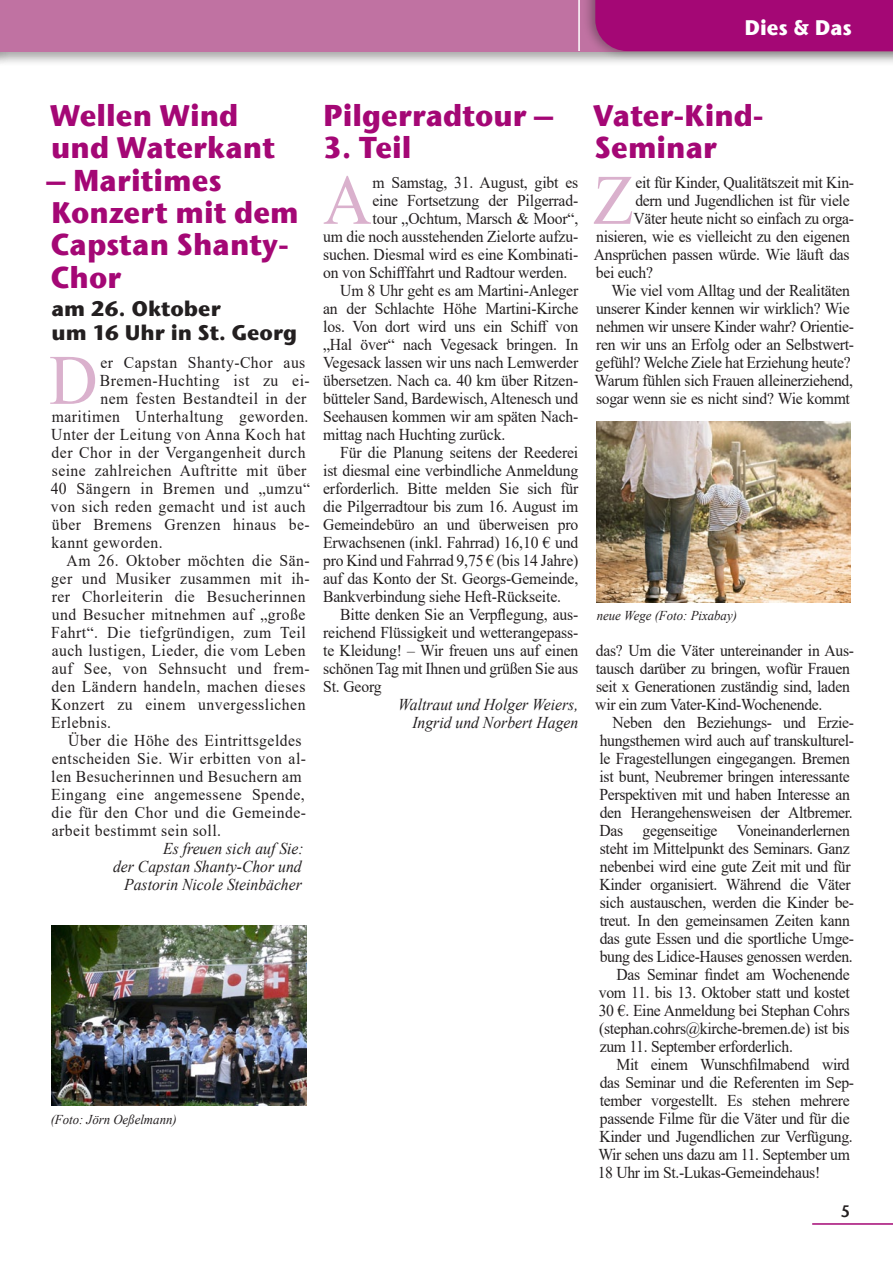
<style>
.page{position:relative;width:893px;height:1263px;background:#fff}
.page>*{position:absolute;margin:0;border:0;box-sizing:border-box;transform-origin:0 0}
.Fließtext_erster_Ini{font:70.8px "Times New Roman";color:#dab1cd;scale:.95 1}
.Überschrift_1{font:700 30px/32.2px "ITC Stone Sans Com";color:#a40775;scale:.95 1}
.Überschrift_2{font:700 21px/24px "ITC Stone Sans Com";color:#231f20}
.Rubriken_rechts{font:700 21px "ITC Stone Sans Com";color:#fff;scale:.95 1}
.Fließtext{font:16.5px/18px "Times New Roman";letter-spacing:-.02em;color:#231f20;text-align:justify;scale:.95 1}
.Fließtext-2{font:16.5px/18px "Times New Roman";letter-spacing:.03em;color:#231f20;scale:.95 1}
.Fließtext_erster_Ini-2{font:16.5px "Times New Roman";letter-spacing:-.01em;color:#231f20;scale:.95 1}
.Fließtext_erster_Ini-3{font:16.5px "Times New Roman";letter-spacing:.03em;color:#231f20;scale:.95 1}
.Fließtext_Autor_ohne{font:italic 16.5px/18px "Times New Roman";color:#231f20;text-align:right;scale:.95 1}
.t1{font:16.5px "ITC Stone Sans Com Semi";color:#231f20;scale:.95 1}
.Bildunterschrift{font:italic 13.5px "Times New Roman";color:#231f20;scale:.95 1}
</style>
<div class="page">
<div style="left:0;top:0;width:893px;height:66px;background:#231f20;opacity:.4"></div>
<div style="left:0;top:0;width:893px;height:51px;background:#c072a2"></div>
<hr style="left:812px;top:1223px;width:81px;height:2px;background:#a40775">
<div style="left:582px;top:0;width:311px;height:60px;background:#231f20;opacity:.4"></div>
<div style="left:595px;top:0;width:298px;height:51px;background:#a40775"></div>
<hr style="left:578px;top:0;width:2px;height:51px;background:#fff">
<img style="left:51px;top:926px;width:255px;height:180px">
<img style="left:596px;top:421px;width:254px;height:182px">
<h2 class="Rubriken_rechts" style="left:744px;top:14px;width:114px">Dies &amp; Das</h2>
<h4 class="Überschrift_1" style="left:50px;top:99px;width:238px">Wellen Wind und Waterkant</h4>
<h4 class="Überschrift_1" style="left:46px;top:164px;width:267px">– Maritimes<br>Konzert mit dem<br>Capstan Shanty-<br>Chor</h4>
<h5 class="Überschrift_2" style="left:51px;top:296px;width:247px">am 26. Oktober<br>um 16 Uhr in St. Georg</h5>
<p class="Fließtext_erster_Ini" style="left:49px;top:330px;width:53px">D</p>
<p class="Fließtext_erster_Ini-3" style="left:100px;top:351px;width:217px">er Capstan Shanty-Chor aus</p>
<p class="Fließtext_erster_Ini-3" style="left:100px;top:369px;width:222px">Bremen-Huchting ist zu ei-</p>
<p class="Fließtext_erster_Ini-3" style="left:101px;top:387px;width:218px">nem festen Bestandteil in der</p>
<p class="Fließtext_erster_Ini-3" style="left:52px;top:405px;width:272px">maritimen Unterhaltung geworden.</p>
<p class="Fließtext_erster_Ini-3" style="left:51px;top:423px;width:269px">Unter der Leitung von Anna Koch hat</p>
<p class="Fließtext_erster_Ini-3" style="left:52px;top:441px;width:269px">der Chor in der Vergangenheit durch</p>
<p class="Fließtext_erster_Ini-3" style="left:52px;top:459px;width:269px">seine zahlreichen Auftritte mit über</p>
<p class="Fließtext_erster_Ini-3" style="left:51px;top:477px;width:274px">40 Sängern in Bremen und „umzu“</p>
<p class="Fließtext_erster_Ini-3" style="left:51px;top:495px;width:270px">von sich reden gemacht und ist auch</p>
<p class="Fließtext_erster_Ini-3" style="left:52px;top:513px;width:273px">über Bremens Grenzen hinaus be-</p>
<p class="Fließtext_erster_Ini-3" style="left:52px;top:531px;width:118px">kannt geworden.</p>
<p class="Fließtext-2" style="left:51px;top:551px;width:274px;text-indent:15px">Am 26. Oktober möchten die Sän&shy;ger und Musiker zusammen mit ih&shy;rer Chorleiterin die Besucherinnen und Besucher mitnehmen auf „große<br>Fahrt“. Die tiefgründigen, zum Teil auch lustigen, Lieder, die vom Leben auf See, von Sehnsucht und frem&shy;den Ländern handeln, machen dieses<br>Konzert zu einem unvergesslichen<br>Erlebnis.</p>
<p class="Fließtext-2" style="left:51px;top:731px;width:270px;text-indent:17px">Über die Höhe des Eintrittsgeldes entscheiden Sie. Wir erbitten von al&shy;len Besucherinnen und Besuchern am Eingang eine angemessene Spende, die für den Chor und die Gemeinde&shy;arbeit bestimmt sein soll.</p>
<p class="Fließtext_Autor_ohne" style="left:113px;top:839px;width:202px">Es freuen sich auf Sie:<br>der Capstan Shanty-Chor und<br>Pastorin Nicole Steinbächer</p>
<h4 class="Überschrift_1" style="left:323px;top:99px;width:244px">Pilgerradtour –</h4>
<h4 class="Überschrift_1" style="left:323px;top:131px;width:95px">3. Teil</h4>
<p class="Fließtext_erster_Ini" style="left:323px;top:150px;width:53px">A</p>
<p class="Fließtext_erster_Ini-2" style="left:372px;top:171px;width:218px">m Samstag, 31. August, gibt es</p>
<p class="Fließtext_erster_Ini-2" style="left:372px;top:189px;width:218px">eine Fortsetzung der Pilgerrad-</p>
<p class="Fließtext_erster_Ini-2" style="left:372px;top:207px;width:218px">tour „Ochtum, Marsch &amp; Moor“,</p>
<p class="Fließtext_erster_Ini-2" style="left:323px;top:225px;width:270px">um die noch ausstehenden Zielorte aufzu-</p>
<p class="Fließtext_erster_Ini-2" style="left:323px;top:243px;width:270px">suchen. Diesmal wird es eine Kombinati-</p>
<p class="Fließtext_erster_Ini-2" style="left:323px;top:261px;width:258px">on von Schifffahrt und Radtour werden.</p>
<p class="Fließtext" style="left:323px;top:281px;width:270px;text-indent:17px">Um 8 Uhr geht es am Martini-Anleger an der Schlachte Höhe Martini-Kirche los. Von dort wird uns ein Schiff von „Hal över“ nach Vegesack bringen. In Vegesack lassen wir uns nach Lemwerder übersetzen. Nach ca. 40 km über Ritzen&shy;bütteler Sand, Bardewisch, Altenesch und Seehausen kommen wir am späten Nach&shy;mittag nach Huchting zurück.</p>
<p class="Fließtext" style="left:323px;top:443px;width:270px;text-indent:17px">Für die Planung seitens der Reederei ist diesmal eine verbindliche Anmeldung erforderlich. Bitte melden Sie sich für die Pilgerradtour bis zum 16. August im Gemeindebüro an und überweisen pro Erwachsenen (inkl. Fahrrad) 16,10 € und pro Kind und Fahrrad 9,75 € (bis 14 Jahre) auf das Konto der St. Georgs-Gemeinde, Bankverbindung siehe Heft-Rückseite.</p>
<p class="Fließtext" style="left:323px;top:605px;width:270px;text-indent:17px">Bitte denken Sie an Verpflegung, aus&shy;reichend Flüssigkeit und wetterangepass&shy;te Kleidung! – Wir freuen uns auf einen schönen Tag mit Ihnen und grüßen Sie aus St. Georg</p>
<p class="Fließtext_Autor_ohne" style="left:398px;top:695px;width:191px">Waltraut und Holger Weiers,<br>Ingrid und Norbert Hagen</p>
<p class="Bildunterschrift" style="left:51px;top:1110px;width:134px">(Foto: Jörn Oeßelmann)</p>
<h4 class="Überschrift_1" style="left:593px;top:99px;width:181px">Vater-Kind-<br>Seminar</h4>
<p class="Fließtext_erster_Ini" style="left:593px;top:150px;width:45px">Z</p>
<p class="Fließtext_erster_Ini-2" style="left:635px;top:171px;width:232px">eit für Kinder, Qualitätszeit mit Kin-</p>
<p class="Fließtext_erster_Ini-2" style="left:635px;top:189px;width:227px">dern und Jugendlichen ist für viele</p>
<p class="Fließtext_erster_Ini-2" style="left:634px;top:207px;width:234px">Väter heute nicht so einfach zu orga-</p>
<p class="Fließtext_erster_Ini-2" style="left:596px;top:225px;width:269px">nisieren, wie es vielleicht zu den eigenen</p>
<p class="Fließtext_erster_Ini-2" style="left:594px;top:243px;width:271px">Ansprüchen passen würde. Wie läuft das</p>
<p class="Fließtext_erster_Ini-2" style="left:596px;top:261px;width:62px">bei euch?</p>
<p class="Fließtext" style="left:595px;top:281px;width:275px;text-align:left;text-indent:17px">Wie viel vom Alltag und der Realitäten unserer Kinder kennen wir wirklich? Wie nehmen wir unsere Kinder wahr? Orientie&shy;ren wir uns an Erfolg oder an Selbstwert&shy;gefühl? Welche Ziele hat Erziehung heute?<br>Warum fühlen sich Frauen alleinerziehend, sogar wenn sie es nicht sind? Wie kommt</p>
<p class="Bildunterschrift" style="left:597px;top:606px;width:149px">neue Wege (Foto: Pixabay)</p>
<p class="Fließtext" style="left:595px;top:641px;width:274px;text-align:left">das? Um die Väter untereinander in Aus&shy;tausch darüber zu bringen, wofür Frauen seit x Generationen zuständig sind, laden wir ein zum Vater-Kind-Wochenende.</p>
<p class="Fließtext" style="left:599px;top:713px;width:270px;text-align:left;text-indent:13px">Neben den Beziehungs- und Erzie&shy;hungsthemen wird auch auf transkulturel&shy;le Fragestellungen eingegangen. Bremen ist bunt, Neubremer bringen interessante Perspektiven mit und haben Interesse an den Herangehensweisen der Altbremer.<br>Das gegenseitige Voneinanderlernen steht im Mittelpunkt des Seminars. Ganz nebenbei wird eine gute Zeit mit und für Kinder organisiert. Während die Väter sich austauschen, werden die Kinder be&shy;treut. In den gemeinsamen Zeiten kann das gute Essen und die sportliche Umge&shy;bung des Lidice-Hauses genossen werden.</p>
<p class="Fließtext" style="left:599px;top:965px;width:266px;text-indent:18px">Das Seminar findet am Wochenende vom 11. bis 13. Oktober statt und kostet 30 €. Eine Anmeldung bei Stephan Cohrs (stephan.cohrs@kirche-bremen.de) ist bis zum 11. September erforderlich.</p>
<p class="Fließtext" style="left:598px;top:1055px;width:271px;text-align:left;text-indent:19px">Mit einem Wunschfilmabend wird das Seminar und die Referenten im Sep&shy;tember vorgestellt. Es stehen mehrere passende Filme für die Väter und für die Kinder und Jugendlichen zur Verfügung.<br>Wir sehen uns dazu am 11. September um 18 Uhr im St.‑Lukas-Gemeindehaus!</p>
<p class="t1" style="left:841px;top:1201px;width:12px">5</p>
</div>
